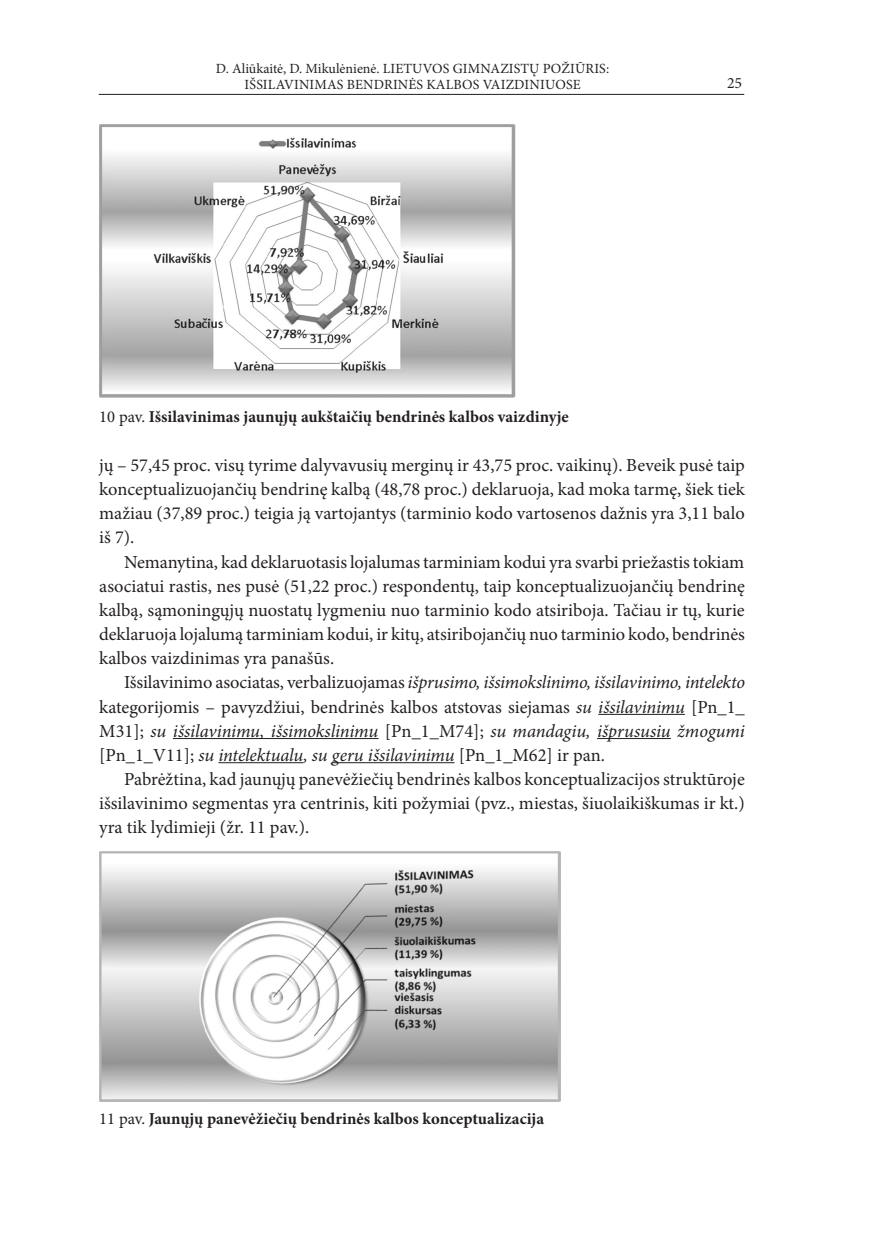
<style>
.page{position:relative;width:869px;height:1241px;background:#fff}
.page>*{position:absolute;margin:0;border:0;box-sizing:border-box;transform-origin:0 0}
.t1{font:18.38px/24.2px "Minion Pro";color:#231f20;text-align:justify}
.t2{font:italic 18.38px/24.2px "Minion Pro";letter-spacing:-.005em;color:#231f20;text-align:justify}
.lenteles-pav{font:700 16.62px "Minion Pro";color:#231f20}
.t3{font:15.75px "Minion Pro";color:#231f20}
.t4{font:14px/15.8px "Minion Pro";letter-spacing:.01em;color:#231f20;text-align:center}
.s1{font-weight:400}
.s2{font-style:normal}
</style>
<div class="page">
<hr style="left:99px;top:94px;width:644px;height:1px;background:#231f20">
<hr style="left:598px;top:713px;width:86px;height:1px;background:#231f20">
<hr style="left:173px;top:738px;width:205px;height:1px;background:#231f20">
<hr style="left:596px;top:738px;width:74px;height:1px;background:#231f20">
<hr style="left:218px;top:762px;width:85px;height:1px;background:#231f20">
<hr style="left:332px;top:762px;width:122px;height:1px;background:#231f20">
<img style="left:99px;top:124px;width:417px;height:274px">
<img style="left:99px;top:851px;width:461px;height:250px">
<p class="t4" style="left:216px;top:61px;width:394px">D. Aliūkaitė, D. Mikulėnienė. LIETUVOS GIMNAZISTŲ POŽIŪRIS:<br>IŠSILAVINIMAS BENDRINĖS KALBOS VAIZDINIUOSE</p>
<p class="t3" style="left:726px;top:73px;width:17px">25</p>
<p class="lenteles-pav" style="left:99px;top:404px;width:471px"><span class="s1">10 pav.</span> Išsilavinimas jaunųjų aukštaičių bendrinės kalbos vaizdinyje</p>
<p class="t1" style="left:99px;top:453px;width:646px">jų – 57,45 proc. visų tyrime dalyvavusių merginų ir 43,75 proc. vaikinų). Beveik pusė taip konceptualizuojančių bendrinę kalbą (48,78 proc.) deklaruoja, kad moka tarmę, šiek tiek mažiau (37,89 proc.) teigia ją vartojantys (tarminio kodo vartosenos dažnis yra 3,11 balo iš 7).</p>
<p class="t1" style="left:99px;top:549px;width:647px;text-indent:25px">Nemanytina, kad deklaruotasis lojalumas tarminiam kodui yra svarbi priežastis tokiam asociatui rastis, nes pusė (51,22 proc.) respondentų, taip konceptualizuojančių bendrinę kalbą, sąmoningųjų nuostatų lygmeniu nuo tarminio kodo atsiriboja. Tačiau ir tų, kurie deklaruoja lojalumą tarminiam kodui, ir kitų, atsiribojančių nuo tarminio kodo, bendrinės kalbos vaizdinimas yra panašūs.</p>
<p class="t2" style="left:99px;top:670px;width:647px;text-indent:25px"><span class="s2">Išsilavinimo asociatas, verbalizuojamas</span> išprusimo, išsimokslinimo, išsilavinimo, intelekto <span class="s2">kategorijomis – pavyzdžiui, bendrinės kalbos atstovas siejamas</span> su išsilavinimu <span class="s2">[Pn_1_ M31];</span> su išsilavinimu, išsimokslinimu <span class="s2">[Pn_1_M74];</span> su mandagiu, išprususiu žmogumi <span class="s2">[Pn_1_V11];</span> su intelektualu, su geru išsilavinimu <span class="s2">[Pn_1_M62] ir pan.</span></p>
<p class="t1" style="left:99px;top:767px;width:646px;text-indent:25px">Pabrėžtina, kad jaunųjų panevėžiečių bendrinės kalbos konceptualizacijos struktūroje išsilavinimo segmentas yra centrinis, kiti požymiai (pvz., miestas, šiuolaikiškumas ir kt.) yra tik lydimieji (žr. 11 pav.).</p>
<p class="lenteles-pav" style="left:99px;top:1106px;width:446px"><span class="s1">11 pav.</span> Jaunųjų panevėžiečių bendrinės kalbos konceptualizacija</p>
</div>
